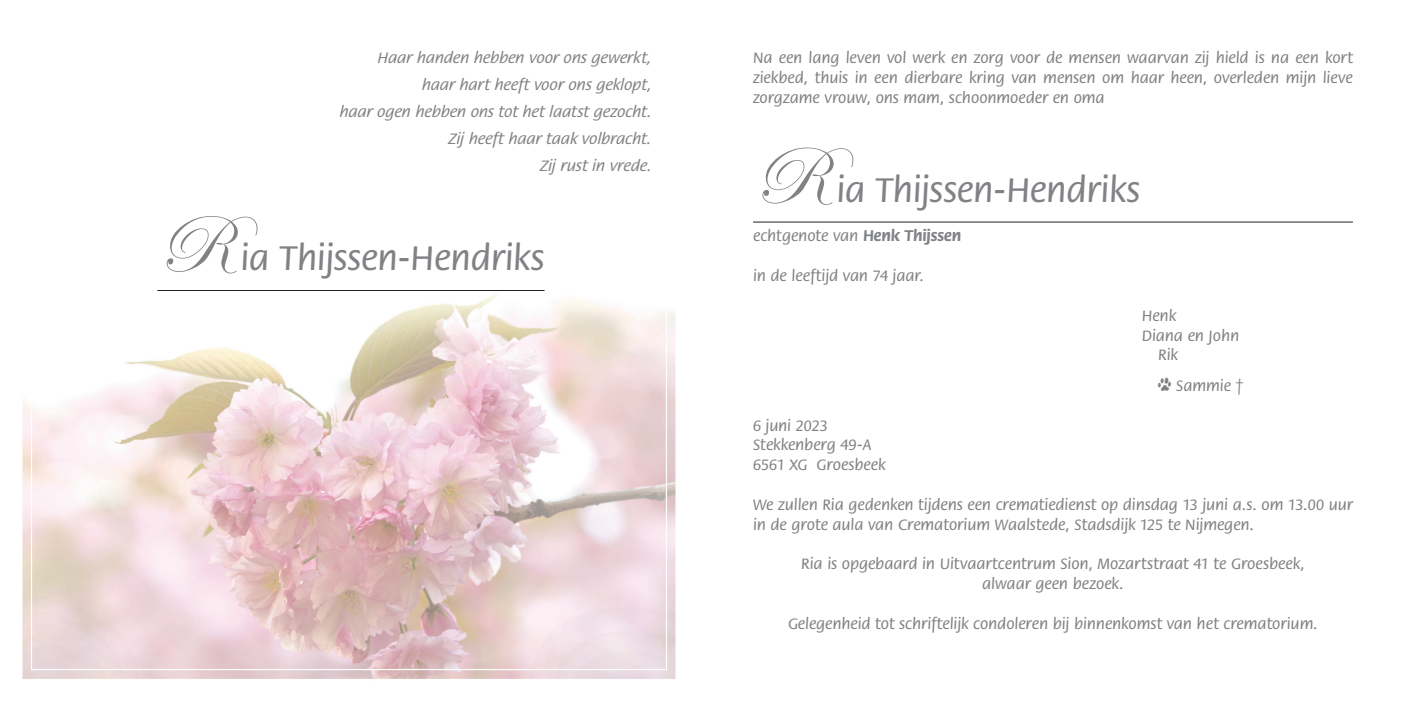
<style>
.page{position:relative;width:1404px;height:702px;background:#fff}
.page>*{position:absolute;margin:0;border:0;box-sizing:border-box;transform-origin:0 0}
._1e_letter_overleden{font:500 37.5px "Flora Std";letter-spacing:-.015em;color:#808285}
.t1{font:500 16.5px/19.8px "Flora Std";letter-spacing:-.005em;color:#808285;text-align:justify}
.spreuk{font:italic 500 16.5px "Flora Std";letter-spacing:.035em;color:#808285}
.s1{font-family:"Edwardian Script ITC";font-weight:400;font-size:82.5px}
.s2{font-weight:700}
.s3{font-family:"Animal Tracks";font-weight:400}
</style>
<div class="page">
<hr style="left:753px;top:222px;width:599px;height:1px;background:#231f20">
<img style="left:22px;top:290px;width:654px;height:389px">
<hr style="left:157px;top:290px;width:387px;height:1px;background:#231f20">
<p class="spreuk" style="left:376px;top:49px;width:279px">Haar handen hebben voor ons gewerkt,</p>
<p class="spreuk" style="left:421px;top:76px;width:234px">haar hart heeft voor ons geklopt,</p>
<p class="spreuk" style="left:339px;top:103px;width:317px">haar ogen hebben ons tot het laatst gezocht.</p>
<p class="spreuk" style="left:448px;top:130px;width:208px">Zij heeft haar taak volbracht.</p>
<p class="spreuk" style="left:539px;top:157px;width:116px">Zij rust in vrede.</p>
<p class="_1e_letter_overleden" style="left:157px;top:239px;width:389px"><span class="s1">R</span>ia Thijssen-Hendriks</p>
<p class="t1" style="left:753px;top:48px;width:601px">Na een lang leven vol werk en zorg voor de mensen waarvan zij hield is na een kort ziekbed, thuis in een dierbare kring van mensen om haar heen, overleden mijn lieve zorgzame vrouw, ons mam, schoonmoeder en oma</p>
<p class="_1e_letter_overleden" style="left:753px;top:170px;width:389px"><span class="s1">R</span>ia Thijssen-Hendriks</p>
<p class="t1" style="left:753px;top:227px;width:210px">echtgenote van <span class="s2">Henk Thijssen</span></p>
<p class="t1" style="left:753px;top:266px;width:172px">in de leeftijd van 74 jaar.</p>
<p class="t1" style="left:1141px;top:306px;width:36px">Henk</p>
<p class="t1" style="left:1141px;top:326px;width:99px">Diana en John</p>
<p class="t1" style="left:1158px;top:345px;width:21px">Rik</p>
<p class="t1" style="left:1158px;top:376px;width:87px"><span class="s3">c</span> Sammie †</p>
<p class="t1" style="left:753px;top:416px;width:76px">6 juni 2023</p>
<p class="t1" style="left:753px;top:435px;width:120px">Stekkenberg 49-A</p>
<p class="t1" style="left:753px;top:455px;width:134px">6561 XG Groesbeek</p>
<p class="t1" style="left:753px;top:495px;width:601px">We zullen Ria gedenken tijdens een crematiedienst op dinsdag 13 juni a.s. om 13.00 uur in de grote aula van Crematorium Waalstede, Stadsdijk 125 te Nijmegen.</p>
<p class="t1" style="left:801px;top:554px;width:505px">Ria is opgebaard in Uitvaartcentrum Sion, Mozartstraat 41 te Groesbeek,</p>
<p class="t1" style="left:982px;top:574px;width:143px">alwaar geen bezoek.</p>
<p class="t1" style="left:788px;top:614px;width:531px">Gelegenheid tot schriftelijk condoleren bij binnenkomst van het crematorium.</p>
</div>
